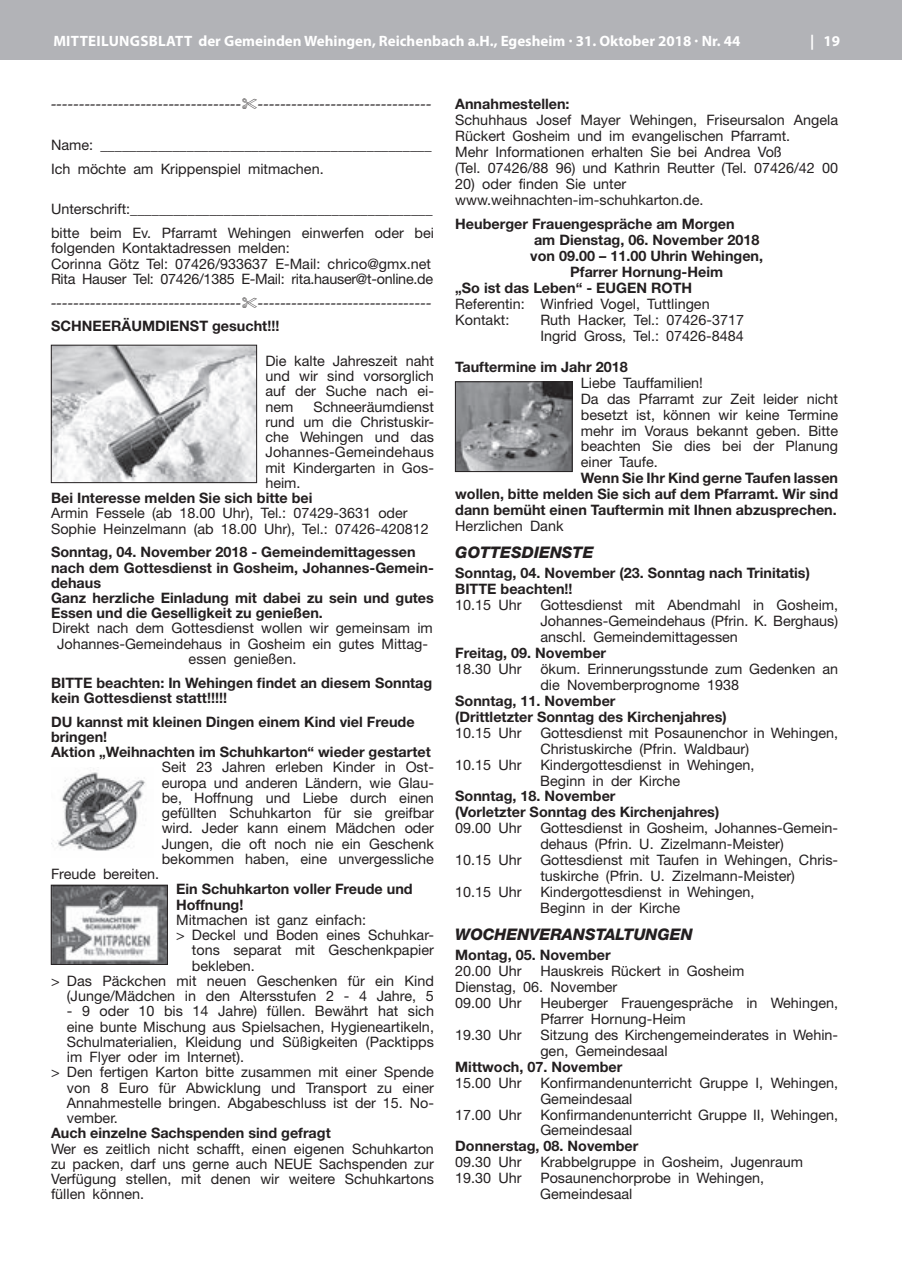
<style>
.page{position:relative;width:902px;height:1280px;background:#fff}
.page>*{position:absolute;margin:0;border:0;box-sizing:border-box;transform-origin:0 0}
.t1{font:italic 800 16.05px "Helvetica Neue";color:#231f20}
.t2{font:700 15px "Myriad Pro";color:#fff}
.t3{font:14.4px/15.9px "Helvetica Neue";color:#231f20}
.t4{font:700 14.4px/15.3px "Helvetica Neue";color:#231f20}
.t5{font:italic 14.4px "Helvetica Neue";color:#231f20}
</style>
<div class="page">
<div style="left:0;top:0;width:901px;height:60px;background:#b2b3b7"></div>
<img style="left:53px;top:347px;width:202px;height:134px">
<div style="left:51px;top:345px;width:206px;height:138px;border:1px solid #231f20"></div>
<img style="left:51px;top:772px;width:94px;height:79px">
<img style="left:53px;top:887px;width:113px;height:76px">
<div style="left:51px;top:885px;width:117px;height:80px;border:1px solid #231f20"></div>
<img style="left:457px;top:384px;width:113px;height:86px">
<div style="left:455px;top:382px;width:117px;height:90px;border:1px solid #231f20"></div>
<p class="t2" style="left:53px;top:31px;width:688px">MITTEILUNGSBLATT der Gemeinden Wehingen, Reichenbach a.H., Egesheim · 31. Oktober 2018 · Nr. 44</p>
<p class="t2" style="left:810px;top:31px;width:31px">| 19</p>
<p class="t5" style="left:51px;top:95px;width:382px">---------------------------------- -------------------------------</p>
<p class="t3" style="left:51px;top:133px;width:382px;line-height:23.7px">Name: ______________________________________________<br>Ich möchte am Krippenspiel mitmachen.</p>
<p class="t3" style="left:51px;top:197px;width:384px;line-height:23.7px">Unterschrift:__________________________________________ bitte beim Ev. Pfarramt Wehingen einwerfen oder bei</p>
<p class="t3" style="left:51px;top:240px;width:383px;line-height:15.3px">folgenden Kontaktadressen melden:<br>Corinna Götz Tel: 07426/933637 E-Mail: chrico@gmx.net<br>Rita Hauser Tel: 07426/1385 E-Mail: rita.hauser@t-online.de</p>
<p class="t5" style="left:51px;top:294px;width:382px">---------------------------------- -------------------------------</p>
<p class="t4" style="left:51px;top:318px;width:230px">SCHNEERÄUMDIENST gesucht!!!</p>
<p class="t3" style="left:265px;top:353px;width:170px;line-height:15.3px;text-align:justify">Die kalte Jahreszeit naht und wir sind vorsorglich auf der Suche nach ei&shy;nem</p>
<p class="t3" style="left:265px;top:399px;width:170px;line-height:15.3px;text-align:justify;text-indent:48px">Schneeräumdienst rund um die Christuskir&shy;che Wehingen und das Johannes-Gemeindehaus mit Kindergarten in Gos&shy;heim.</p>
<p class="t4" style="left:51px;top:490px;width:263px">Bei Interesse melden Sie sich bitte bei</p>
<p class="t3" style="left:51px;top:505px;width:379px;line-height:15.3px">Armin Fessele (ab 18.00 Uhr), Tel.: 07429-3631 oder<br>Sophie Heinzelmann (ab 18.00 Uhr), Tel.: 07426-420812</p>
<p class="t4" style="left:51px;top:544px;width:384px">Sonntag, 04. November 2018 - Gemeindemittagessen nach dem Gottesdienst in Gosheim, Johannes-Gemein&shy;dehaus<br>Ganz herzliche Einladung mit dabei zu sein und gutes Essen und die Geselligkeit zu genießen.</p>
<p class="t3" style="left:52px;top:620px;width:382px;line-height:15.3px;text-align:center">Direkt nach dem Gottesdienst wollen wir gemeinsam im<br>Johannes-Gemeindehaus in Gosheim ein gutes Mittag&shy;essen genießen.</p>
<p class="t4" style="left:51px;top:675px;width:383px">BITTE beachten: In Wehingen findet an diesem Sonntag kein Gottesdienst statt!!!!!</p>
<p class="t4" style="left:51px;top:714px;width:381px">DU kannst mit kleinen Dingen einem Kind viel Freude bringen!<br>Aktion „Weihnachten im Schuhkarton“ wieder gestartet</p>
<p class="t3" style="left:162px;top:759px;width:274px;line-height:15.3px;text-align:justify">Seit 23 Jahren erleben Kinder in Ost&shy;europa und anderen Ländern, wie Glau&shy;be, Hoffnung und Liebe durch einen gefüllten Schuhkarton für sie greifbar wird. Jeder kann einem Mädchen oder Jungen, die oft noch nie ein Geschenk bekommen haben, eine unvergessliche</p>
<p class="t3" style="left:51px;top:866px;width:109px">Freude bereiten.</p>
<p class="t4" style="left:176px;top:881px;width:238px">Ein Schuhkarton voller Freude und<br>Hoffnung!</p>
<p class="t3" style="left:176px;top:911px;width:191px">Mitmachen ist ganz einfach:</p>
<p class="t3" style="left:176px;top:927px;width:259px">&gt; Deckel und Boden eines Schuhkar-</p>
<p class="t3" style="left:192px;top:942px;width:243px">tons separat mit Geschenkpapier</p>
<p class="t3" style="left:192px;top:957px;width:64px">bekleben.</p>
<p class="t3" style="left:51px;top:972px;width:384px">&gt; Das Päckchen mit neuen Geschenken für ein Kind</p>
<p class="t3" style="left:67px;top:988px;width:368px">(Junge/Mädchen in den Altersstufen 2 - 4 Jahre, 5</p>
<p class="t3" style="left:67px;top:1003px;width:368px">- 9 oder 10 bis 14 Jahre) füllen. Bewährt hat sich</p>
<p class="t3" style="left:67px;top:1018px;width:368px">eine bunte Mischung aus Spielsachen, Hygieneartikeln,</p>
<p class="t3" style="left:67px;top:1033px;width:368px">Schulmaterialien, Kleidung und Süßigkeiten (Packtipps</p>
<p class="t3" style="left:67px;top:1049px;width:179px">im Flyer oder im Internet).</p>
<p class="t3" style="left:51px;top:1064px;width:384px">&gt; Den fertigen Karton bitte zusammen mit einer Spende</p>
<p class="t3" style="left:67px;top:1079px;width:368px">von 8 Euro für Abwicklung und Transport zu einer</p>
<p class="t3" style="left:67px;top:1094px;width:368px">Annahmestelle bringen. Abgabeschluss ist der 15. No-</p>
<p class="t3" style="left:67px;top:1110px;width:52px">vember.</p>
<p class="t4" style="left:51px;top:1125px;width:281px">Auch einzelne Sachspenden sind gefragt</p>
<p class="t3" style="left:51px;top:1140px;width:384px;line-height:15.3px;text-align:justify">Wer es zeitlich nicht schafft, einen eigenen Schuhkarton zu packen, darf uns gerne auch NEUE Sachspenden zur Verfügung stellen, mit denen wir weitere Schuhkartons füllen können.</p>
<p class="t4" style="left:455px;top:96px;width:116px">Annahmestellen:</p>
<p class="t3" style="left:455px;top:112px;width:384px">Schuhhaus Josef Mayer Wehingen, Friseursalon Angela Rückert Gosheim und im evangelischen Pfarramt.<br>Mehr Informationen erhalten Sie bei Andrea Voß<br>(Tel. 07426/88 96) und Kathrin Reutter (Tel. 07426/42 00</p>
<p class="t3" style="left:455px;top:176px;width:250px">20) oder finden Sie unter www.weihnachten-im-schuhkarton.de.</p>
<p class="t4" style="left:455px;top:216px;width:281px">Heuberger Frauengespräche am Morgen</p>
<p class="t4" style="left:534px;top:232px;width:227px">am Dienstag, 06. November 2018</p>
<p class="t4" style="left:530px;top:248px;width:234px">von 09.00 – 11.00 Uhrin Wehingen,</p>
<p class="t4" style="left:570px;top:264px;width:154px">Pfarrer Hornung-Heim</p>
<p class="t4" style="left:455px;top:280px;width:238px">„So ist das Leben“ - EUGEN ROTH</p>
<p class="t3" style="left:455px;top:296px;width:256px">Referentin: Winfried Vogel, Tuttlingen<br>Kontakt:</p>
<p class="t3" style="left:540px;top:312px;width:205px">Ruth Hacker, Tel.: 07426-3717<br>Ingrid Gross, Tel.: 07426-8484</p>
<p class="t4" style="left:455px;top:359px;width:174px">Tauftermine im Jahr 2018</p>
<p class="t3" style="left:580px;top:374px;width:259px">Liebe Tauffamilien!<br>Da das Pfarramt zur Zeit leider nicht besetzt ist, können wir keine Termine mehr im Voraus bekannt geben. Bitte beachten Sie dies bei der Planung einer Taufe.</p>
<p class="t4" style="left:455px;top:470px;width:384px;line-height:15.9px;text-align:justify;text-indent:126px">Wenn Sie Ihr Kind gerne Taufen lassen wollen, bitte melden Sie sich auf dem Pfarramt. Wir sind dann bemüht einen Tauftermin mit Ihnen abzusprechen.</p>
<p class="t3" style="left:455px;top:518px;width:110px">Herzlichen Dank</p>
<p class="t1" style="left:455px;top:543px;width:140px">GOTTESDIENSTE</p>
<p class="t4" style="left:455px;top:565px;width:356px;line-height:15.9px">Sonntag, 04. November (23. Sonntag nach Trinitatis)<br>BITTE beachten!!</p>
<p class="t3" style="left:455px;top:597px;width:68px">10.15 Uhr</p>
<p class="t3" style="left:540px;top:597px;width:299px;text-align:justify">Gottesdienst mit Abendmahl in Gosheim, Johannes-Gemeindehaus (Pfrin. K. Berghaus) anschl. Gemeindemittagessen</p>
<p class="t4" style="left:455px;top:645px;width:152px">Freitag, 09. November</p>
<p class="t3" style="left:455px;top:661px;width:68px">18.30 Uhr</p>
<p class="t3" style="left:540px;top:661px;width:299px">ökum. Erinnerungsstunde zum Gedenken an die Novemberprognome 1938</p>
<p class="t4" style="left:455px;top:692px;width:273px;line-height:15.9px">Sonntag, 11. November<br>(Drittletzter Sonntag des Kirchenjahres)</p>
<p class="t3" style="left:455px;top:724px;width:68px">10.15 Uhr</p>
<p class="t3" style="left:540px;top:724px;width:299px">Gottesdienst mit Posaunenchor in Wehingen,<br>Christuskirche (Pfrin. Waldbaur)</p>
<p class="t3" style="left:455px;top:756px;width:68px">10.15 Uhr</p>
<p class="t3" style="left:540px;top:756px;width:216px">Kindergottesdienst in Wehingen,<br>Beginn in der Kirche</p>
<p class="t4" style="left:455px;top:788px;width:265px;line-height:15.9px">Sonntag, 18. November<br>(Vorletzter Sonntag des Kirchenjahres)</p>
<p class="t3" style="left:455px;top:820px;width:68px">09.00 Uhr</p>
<p class="t3" style="left:540px;top:820px;width:299px">Gottesdienst in Gosheim, Johannes-Gemein&shy;dehaus (Pfrin. U. Zizelmann-Meister)</p>
<p class="t3" style="left:455px;top:852px;width:68px">10.15 Uhr</p>
<p class="t3" style="left:540px;top:852px;width:299px">Gottesdienst mit Taufen in Wehingen, Chris&shy;tuskirche (Pfrin. U. Zizelmann-Meister)</p>
<p class="t3" style="left:455px;top:884px;width:68px">10.15 Uhr</p>
<p class="t3" style="left:540px;top:884px;width:216px">Kindergottesdienst in Wehingen,<br>Beginn in der Kirche</p>
<p class="t1" style="left:455px;top:924px;width:239px">WOCHENVERANSTALTUNGEN</p>
<p class="t4" style="left:455px;top:947px;width:157px">Montag, 05. November</p>
<p class="t3" style="left:455px;top:963px;width:68px">20.00 Uhr</p>
<p class="t3" style="left:455px;top:963px;width:290px;text-indent:85px">Hauskreis Rückert in Gosheim<br>Dienstag, 06. November<br>09.00 Uhr</p>
<p class="t3" style="left:540px;top:994px;width:299px">Heuberger Frauengespräche in Wehingen,<br>Pfarrer Hornung-Heim</p>
<p class="t3" style="left:455px;top:1026px;width:68px">19.30 Uhr</p>
<p class="t3" style="left:540px;top:1026px;width:299px">Sitzung des Kirchengemeinderates in Wehin&shy;gen, Gemeindesaal</p>
<p class="t4" style="left:455px;top:1058px;width:169px">Mittwoch, 07. November</p>
<p class="t3" style="left:455px;top:1074px;width:68px">15.00 Uhr</p>
<p class="t3" style="left:540px;top:1074px;width:299px">Konfirmandenunterricht Gruppe I, Wehingen,<br>Gemeindesaal</p>
<p class="t3" style="left:455px;top:1106px;width:68px">17.00 Uhr</p>
<p class="t3" style="left:540px;top:1106px;width:299px">Konfirmandenunterricht Gruppe II, Wehingen,<br>Gemeindesaal</p>
<p class="t4" style="left:455px;top:1138px;width:185px">Donnerstag, 08. November</p>
<p class="t3" style="left:455px;top:1154px;width:68px">09.30 Uhr</p>
<p class="t3" style="left:540px;top:1154px;width:264px">Krabbelgruppe in Gosheim, Jugenraum</p>
<p class="t3" style="left:455px;top:1170px;width:68px">19.30 Uhr</p>
<p class="t3" style="left:540px;top:1170px;width:225px">Posaunenchorprobe in Wehingen,<br>Gemeindesaal</p>
</div>
